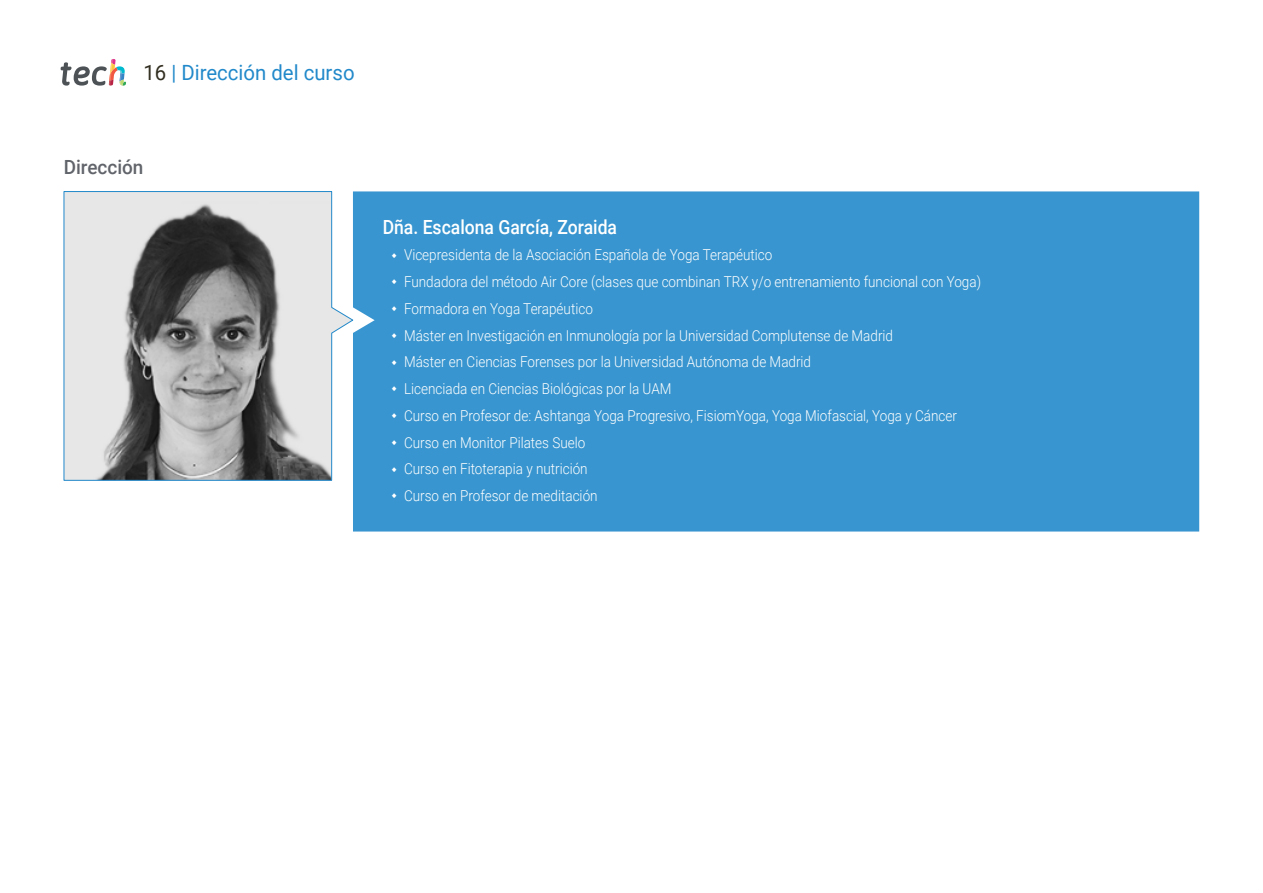
<style>
.page{position:relative;width:1263px;height:893px;background:#fff}
.page>*{position:absolute;margin:0;border:0;box-sizing:border-box;transform-origin:0 0}
.t1{font:21px "Roboto";color:#2289ca}
.t2{font:500 19.5px "Roboto";color:#fff;scale:.9 1}
.t3{font:500 19.5px "Roboto";color:#61646a}
.t4{font:300 15px/26.7px "Roboto";color:#fff;scale:.9 1}
.s1{color:#312e20}
</style>
<div class="page">
<svg style="left:61px;top:59px;width:65px;height:27px"></svg>
<svg style="left:64px;top:191px;width:289px;height:290px"></svg>
<div style="left:353px;top:191px;width:846px;height:340px;background:#3895cf"></div>
<svg style="left:392px;top:253px;width:5px;height:5px"></svg>
<svg style="left:392px;top:279px;width:5px;height:5px"></svg>
<svg style="left:392px;top:306px;width:5px;height:5px"></svg>
<svg style="left:392px;top:333px;width:5px;height:5px"></svg>
<svg style="left:392px;top:360px;width:5px;height:5px"></svg>
<svg style="left:392px;top:386px;width:5px;height:5px"></svg>
<svg style="left:392px;top:413px;width:5px;height:5px"></svg>
<svg style="left:392px;top:440px;width:5px;height:5px"></svg>
<svg style="left:392px;top:467px;width:5px;height:5px"></svg>
<svg style="left:392px;top:493px;width:5px;height:5px"></svg>
<h1 class="t1" style="left:144px;top:57px;width:213px"><span class="s1">16</span> | Dirección del curso</h1>
<h2 class="t3" style="left:64px;top:154px;width:81px">Dirección</h2>
<h2 class="t2" style="left:383px;top:213px;width:262px">Dña. Escalona García, Zoraida</h2>
<p class="t4" style="left:404px;top:241px;width:643px">Vicepresidenta de la Asociación Española de Yoga Terapéutico<br>Fundadora del método Air Core (clases que combinan TRX y/o entrenamiento funcional con Yoga)<br>Formadora en Yoga Terapéutico<br>Máster en Investigación en Inmunología por la Universidad Complutense de Madrid<br>Máster en Ciencias Forenses por la Universidad Autónoma de Madrid<br>Licenciada en Ciencias Biológicas por la UAM<br>Curso en Profesor de: Ashtanga Yoga Progresivo, FisiomYoga, Yoga Miofascial, Yoga y Cáncer Curso en Monitor Pilates Suelo<br>Curso en Fitoterapia y nutrición<br>Curso en Profesor de meditación</p>
</div>
